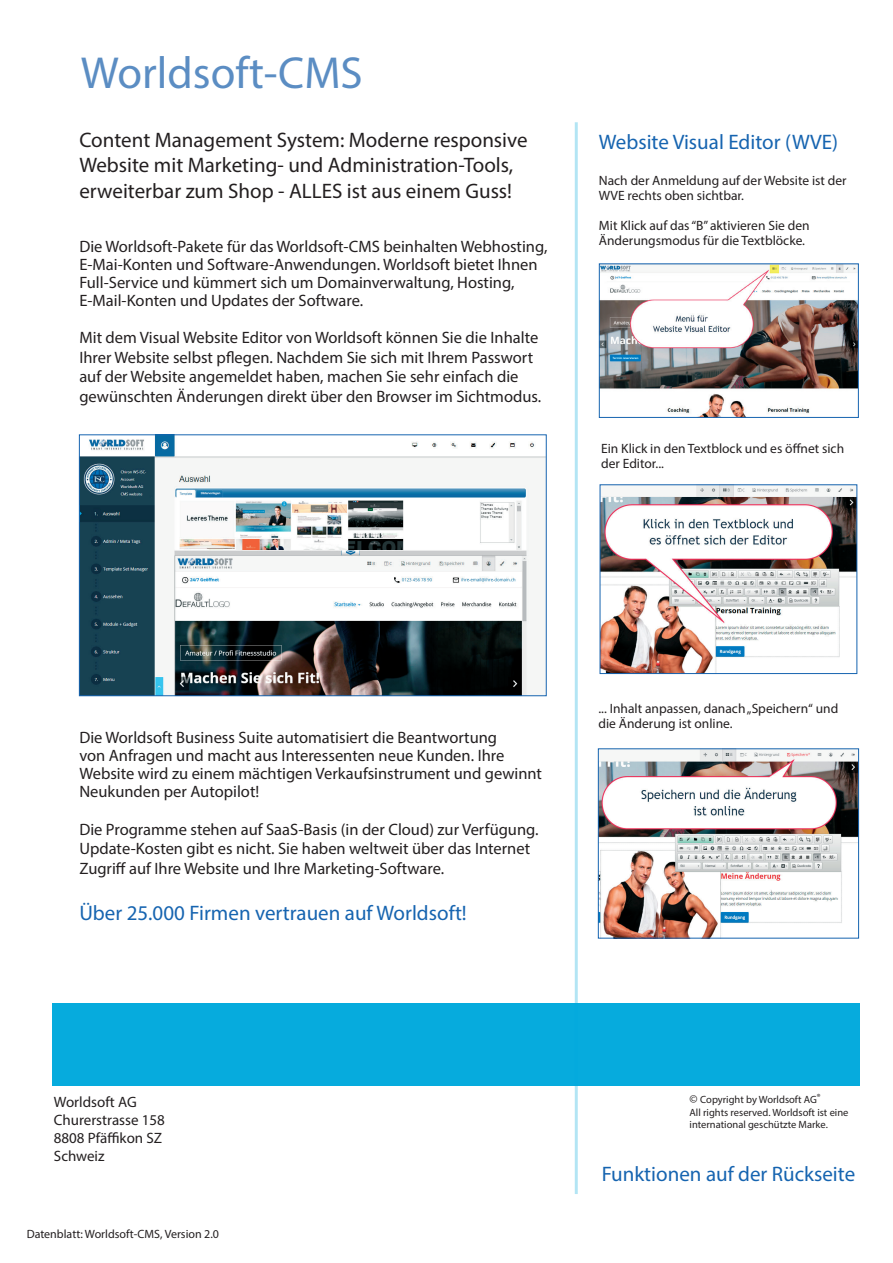
<style>
.page{position:relative;width:893px;height:1263px;background:#fff}
.page>*{position:absolute;margin:0;border:0;box-sizing:border-box;transform-origin:0 0}
.t1{font:45px "Myriad Pro";color:#5b8dc3}
.t2{font:21px/25.2px "Myriad Pro";color:#231f20}
.t3{font:21px "Myriad Pro";color:#1664b0}
.t4{font:16.5px/18px "Myriad Pro";color:#231f20}
.t5{font:15px/18px "Myriad Pro";color:#231f20}
.t6{font:13.5px/15px "Myriad Pro";color:#231f20}
.t7{font:12px "Myriad Pro";color:#231f20}
.t8{font:10.5px/12.6px "Myriad Pro";color:#231f20}
.s1{font-size:12px}
</style>
<div class="page">
<hr style="left:575px;top:122px;width:3px;height:1072px;background:#00a9dd">
<div style="left:52px;top:1003px;width:808px;height:83px;background:#00a9dd"></div>
<img style="left:600px;top:750px;width:257px;height:186px">
<div style="left:598px;top:748px;width:261px;height:190px;border:1px solid #1664b0"></div>
<img style="left:602px;top:486px;width:253px;height:186px">
<div style="left:600px;top:484px;width:257px;height:190px;border:1px solid #1664b0"></div>
<img style="left:601px;top:265px;width:256px;height:151px">
<div style="left:599px;top:263px;width:260px;height:155px;border:1px solid #1664b0"></div>
<img style="left:81px;top:436px;width:464px;height:258px">
<div style="left:79px;top:434px;width:468px;height:262px;border:1px solid #1664b0"></div>
<h1 class="t1" style="left:81px;top:45px;width:283px">Worldsoft-CMS</h1>
<p class="t2" style="left:79px;top:127px;width:450px">Content Management System: Moderne responsive<br>Website mit Marketing- und Administration-Tools, erweiterbar zum Shop - ALLES ist aus einem Guss!</p>
<p class="t4" style="left:79px;top:237px;width:470px">Die Worldsoft-Pakete für das Worldsoft-CMS beinhalten Webhosting, E-Mai-Konten und Software-Anwendungen. Worldsoft bietet Ihnen Full-Service und kümmert sich um Domainverwaltung, Hosting, E-Mail-Konten und Updates der Software.</p>
<p class="t4" style="left:79px;top:328px;width:463px;line-height:19.5px">Mit dem Visual Website Editor von Worldsoft können Sie die Inhalte Ihrer Website selbst pflegen. Nachdem Sie sich mit Ihrem Passwort auf der Website angemeldet haben, machen Sie sehr einfach die gewünschten Änderungen direkt über den Browser im Sichtmodus.</p>
<p class="t3" style="left:599px;top:129px;width:241px">Website Visual Editor (WVE)</p>
<p class="t6" style="left:599px;top:173px;width:249px">Nach der Anmeldung auf der Website ist der<br>WVE rechts oben sichtbar.</p>
<p class="t6" style="left:599px;top:218px;width:212px">Mit Klick auf das “B” aktivieren Sie den<br>Änderungsmodus für die Textblöcke.</p>
<p class="t6" style="left:601px;top:441px;width:245px">Ein Klick in den Textblock und es öffnet sich der Editor...</p>
<p class="t4" style="left:79px;top:728px;width:464px">Die Worldsoft Business Suite automatisiert die Beantwortung<br>von Anfragen und macht aus Interessenten neue Kunden. Ihre Website wird zu einem mächtigen Verkaufsinstrument und gewinnt Neukunden per Autopilot!</p>
<p class="t4" style="left:79px;top:819px;width:461px;line-height:19.5px">Die Programme stehen auf SaaS-Basis (in der Cloud) zur Verfügung.<br>Update-Kosten gibt es nicht. Sie haben weltweit über das Internet<br>Zugriff auf Ihre Website und Ihre Marketing-Software.</p>
<p class="t3" style="left:79px;top:900px;width:389px">Über 25.000 Firmen vertrauen auf Worldsoft!</p>
<p class="t6" style="left:598px;top:700px;width:241px">... Inhalt anpassen, danach „Speichern“ und die Änderung ist online.</p>
<p class="t5" style="left:54px;top:1092px;width:113px">Worldsoft AG<br>Churerstrasse 158<br>8808 Pfäffikon SZ<br>Schweiz</p>
<p class="t7" style="left:27px;top:1227px;width:194px">Datenblatt: Worldsoft-CMS, Version 2.0</p>
<p class="t8" style="left:690px;top:1093px;width:160px"><span class="s1">©</span> Copyright by Worldsoft AG<sup>®<br></sup>All rights reserved. Worldsoft ist eine international geschützte Marke.</p>
<p class="t3" style="left:602px;top:1161px;width:255px">Funktionen auf der Rückseite</p>
</div>
